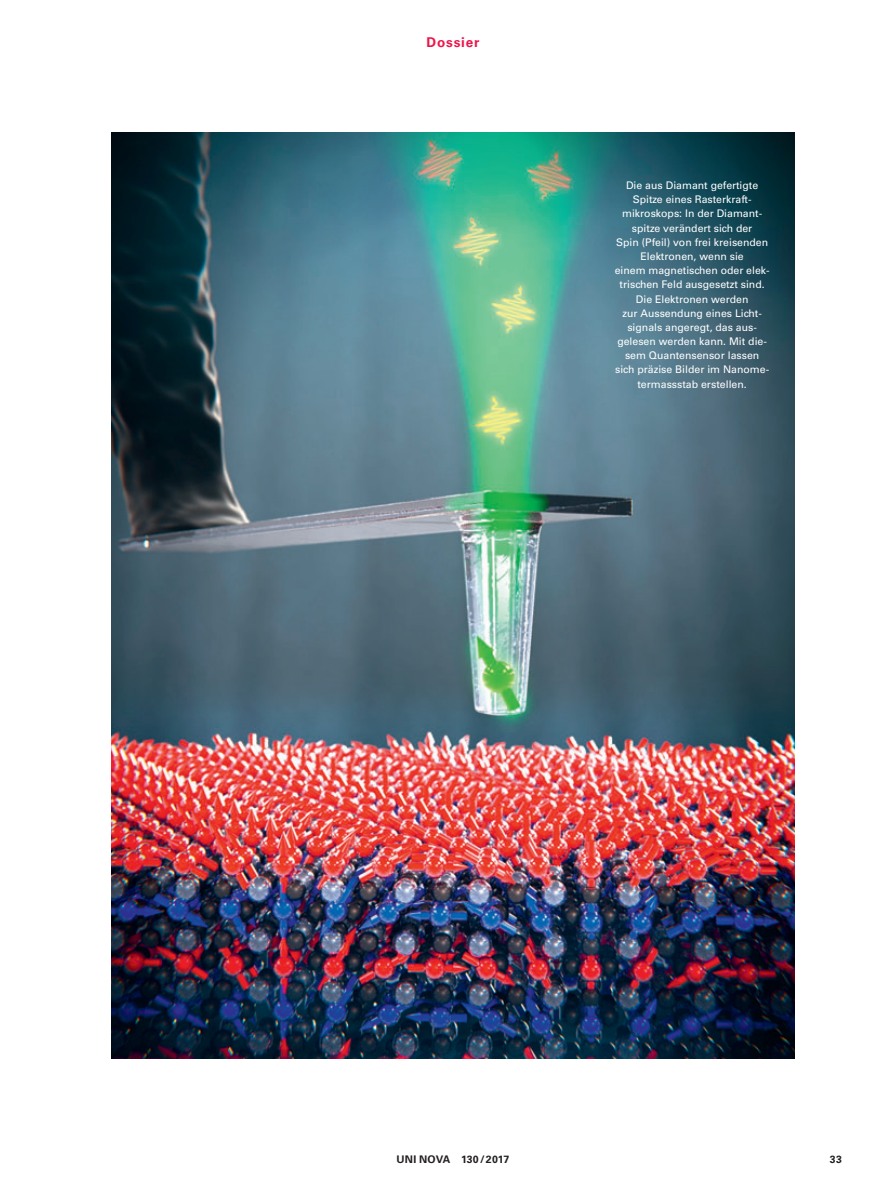
<style>
.page{position:relative;width:893px;height:1191px;background:#fff}
.page>*{position:absolute;margin:0;border:0;box-sizing:border-box;transform-origin:0 0}
.t1{font:700 13.5px "Univers LT Std";letter-spacing:.06em;color:#ed164b}
.t2{font:10.5px/14.1px "Univers LT Std";color:#fff;text-align:center}
.t3{font:700 10.5px "Univers LT Std";letter-spacing:.02em;color:#231f20}
</style>
<div class="page">
<img style="left:111px;top:132px;width:683px;height:926px">
<p class="t1" style="left:427px;top:37px;width:54px">Dossier</p>
<p class="t2" style="left:615px;top:179px;width:156px">Die aus Diamant gefertigte<br>Spitze eines Rasterkraft&shy;mikroskops: In der Diamant&shy;spitze verändert sich der<br>Spin (Pfeil) von frei kreisenden<br>Elektronen, wenn sie<br>einem magnetischen oder elek&shy;trischen Feld ausgesetzt sind.<br>Die Elektronen werden<br>zur Aussendung eines Licht&shy;signals angeregt, das aus&shy;gelesen werden kann. Mit die&shy;sem Quantensensor lassen sich präzise Bilder im Nanome&shy;termassstab erstellen.</p>
<p class="t3" style="left:396px;top:1154px;width:114px">UNI NOVA 130 / 2017</p>
<p class="t3" style="left:830px;top:1154px;width:13px">33</p>
</div>
